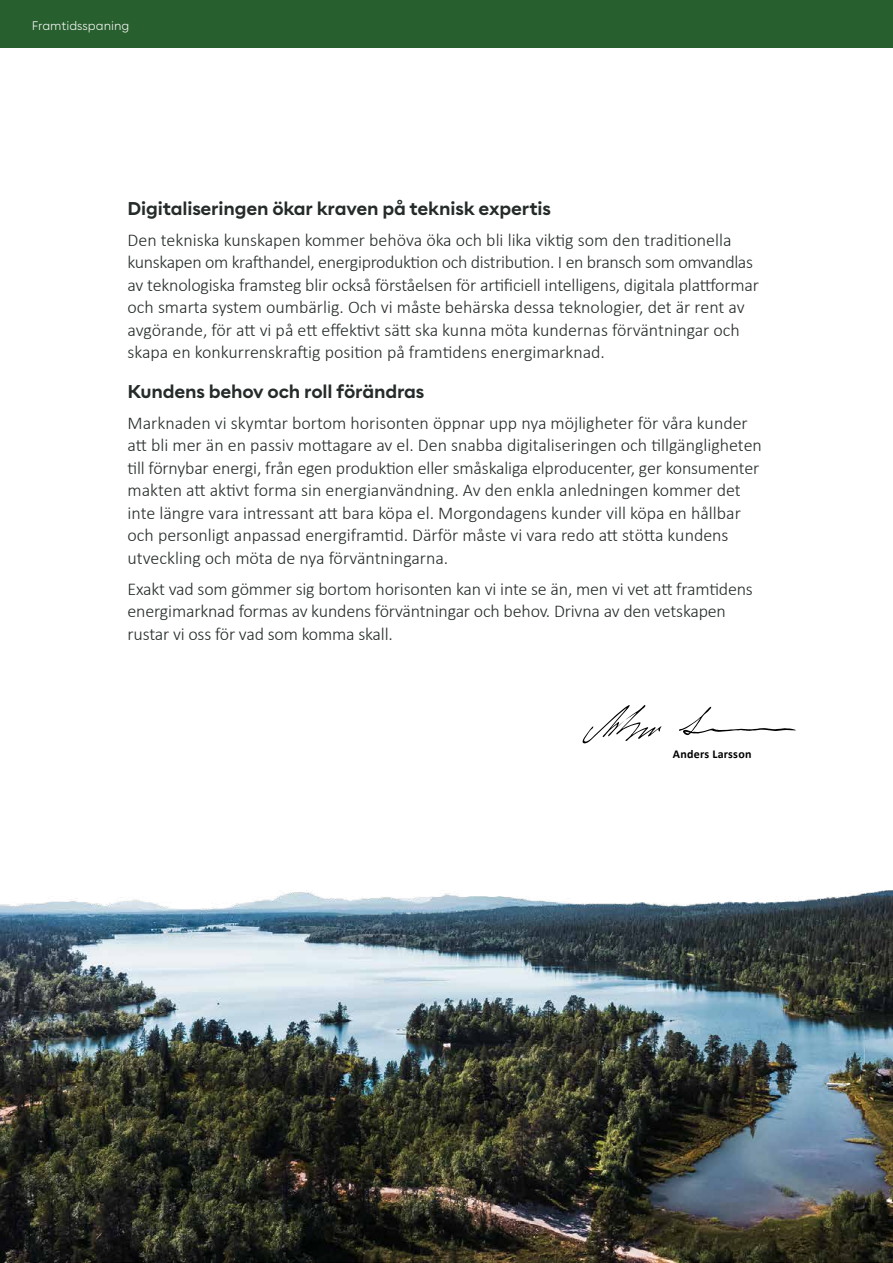
<style>
.page{position:relative;width:893px;height:1263px;background:#fff}
.page>*{position:absolute;margin:0;border:0;box-sizing:border-box;transform-origin:0 0}
.t1{font:300 18px/22.5px "Calibri";letter-spacing:-.01em;color:#252b2a}
.t2{font:700 18px "Corsa Grotesk";letter-spacing:-.01em;color:#252b2a}
.t3{font:300 12px "Corsa Grotesk";color:#fff}
.t4{font:700 12px "Calibri";letter-spacing:.02em;color:#000}
</style>
<div class="page">
<svg style="left:583px;top:705px;width:213px;height:38px"></svg>
<div style="left:0;top:0;width:893px;height:47px;background:#285f2e"></div>
<img style="left:0;top:890px;width:893px;height:373px">
<p class="t3" style="left:32px;top:18px;width:99px">Framtidsspaning</p>
<p class="t2" style="left:128px;top:196px;width:425px">Digitaliseringen ökar kraven på teknisk expertis</p>
<p class="t1" style="left:128px;top:228px;width:633px">Den tekniska kunskapen kommer behöva öka och bli lika viktig som den traditionella kunskapen om krafthandel, energiproduktion och distribution. I en bransch som omvandlas av teknologiska framsteg blir också förståelsen för artificiell intelligens, digitala plattformar och smarta system oumbärlig. Och vi måste behärska dessa teknologier, det är rent av avgörande, för att vi på ett effektivt sätt ska kunna möta kundernas förväntningar och skapa en konkurrenskraftig position på framtidens energimarknad.</p>
<p class="t2" style="left:128px;top:379px;width:298px">Kundens behov och roll förändras</p>
<p class="t1" style="left:128px;top:411px;width:636px">Marknaden vi skymtar bortom horisonten öppnar upp nya möjligheter för våra kunder att bli mer än en passiv mottagare av el. Den snabba digitaliseringen och tillgängligheten till förnybar energi, från egen produktion eller småskaliga elproducenter, ger konsumenter makten att aktivt forma sin energianvändning. Av den enkla anledningen kommer det inte längre vara intressant att bara köpa el. Morgondagens kunder vill köpa en hållbar och personligt anpassad energiframtid. Därför måste vi vara redo att stötta kundens utveckling och möta de nya förväntningarna.</p>
<p class="t1" style="left:128px;top:577px;width:627px">Exakt vad som gömmer sig bortom horisonten kan vi inte se än, men vi vet att framtidens energimarknad formas av kundens förväntningar och behov. Drivna av den vetskapen rustar vi oss för vad som komma skall.</p>
<p class="t4" style="left:673px;top:746px;width:80px">Anders Larsson</p>
</div>
